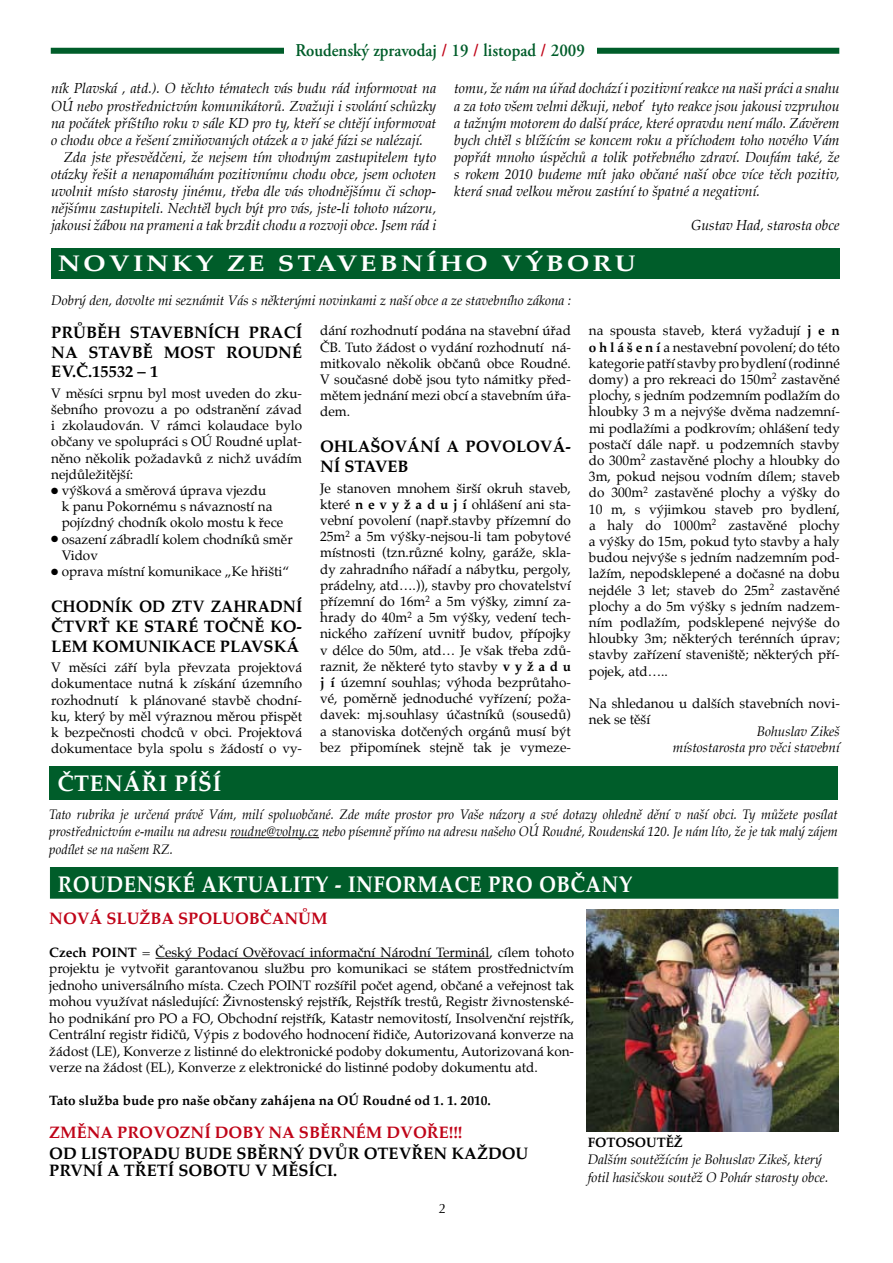
<style>
.page{position:relative;width:893px;height:1263px;background:#fff}
.page>*{position:absolute;margin:0;border:0;box-sizing:border-box;transform-origin:0 0}
.t1{font:700 22.5px "Palatino CE";letter-spacing:.02em;color:#fff;scale:.9 1}
.t2{font:700 22.5px "Palatino CE";letter-spacing:.11em;color:#fff;scale:1.2 1}
.t3{font:700 22.5px "Palatino CE";letter-spacing:.02em;color:#fff}
.t4{font:600 18px "Adobe Garamond Pro";color:#005d2a;scale:.93 1}
.t5{font:700 16.5px/19.8px "Palatino CE";color:#000}
.t6{font:700 16.5px/19.8px "Palatino CE";color:#000;text-align:justify;scale:.95 1}
.t7{font:700 16.5px "Palatino CE";color:#c00418}
.t8{font:italic 14.25px/17.1px "Palatino CE";color:#000;text-align:justify}
.t9{font:13.5px/16.2px "Palatino CE";color:#000;text-align:justify}
.t10{font:italic 13.5px/17.2px "Palatino CE";color:#000;text-align:justify;scale:.95 1}
.t11{font:italic 13.5px/16.2px "Palatino CE";color:#000;text-align:right}
.t12{font:700 13.5px "Palatino CE";color:#000}
.t13{font:13.5px "Optima";color:#000}
.s1{color:#c00418}
.s2{font-weight:700}
</style>
<div class="page">
<div style="left:51px;top:48px;width:788px;height:6px;background:#005d2a"></div>
<div style="left:284px;top:41px;width:312px;height:24px;background:#fff"></div>
<div style="left:51px;top:248px;width:789px;height:30px;background:#005d2a"></div>
<div style="left:50px;top:867px;width:788px;height:31px;background:#005d2a"></div>
<hr style="left:156px;top:958px;width:333px;height:1px;background:#000">
<div style="left:49px;top:766px;width:789px;height:34px;background:#005d2a"></div>
<hr style="left:230px;top:837px;width:89px;height:1px;background:#000">
<img style="left:587px;top:910px;width:252px;height:222px">
<h2 class="t4" style="left:295px;top:40px;width:313px">Roudenský zpravodaj <span class="s1">/</span> 19 <span class="s1">/</span> listopad <span class="s1">/</span> 2009</h2>
<p class="t8" style="left:51px;top:82px;width:387px">ník Plavská , atd.). O těchto tématech vás budu rád informovat na</p>
<p class="t8" style="left:51px;top:99px;width:387px">OÚ nebo prostřednictvím komunikátorů. Zvažuji i svolání schůzky</p>
<p class="t8" style="left:51px;top:116px;width:387px">na počátek příštího roku v sále KD pro ty, kteří se chtějí informovat</p>
<p class="t8" style="left:51px;top:133px;width:374px">o chodu obce a řešení zmiňovaných otázek a v jaké fázi se nalézají.</p>
<p class="t8" style="left:64px;top:150px;width:374px">Zda jste přesvědčeni, že nejsem tím vhodným zastupitelem tyto</p>
<p class="t8" style="left:51px;top:167px;width:387px">otázky řešit a nenapomáhám pozitivnímu chodu obce, jsem ochoten</p>
<p class="t8" style="left:51px;top:184px;width:387px">uvolnit místo starosty jinému, třeba dle vás vhodnějšímu či schop-</p>
<p class="t8" style="left:51px;top:201px;width:387px">nějšímu zastupiteli. Nechtěl bych být pro vás, jste-li tohoto názoru,</p>
<p class="t8" style="left:51px;top:218px;width:387px">jakousi žábou na prameni a tak brzdit chodu a rozvoji obce. Jsem rád i</p>
<p class="t8" style="left:454px;top:82px;width:387px">tomu, že nám na úřad dochází i pozitivní reakce na naši práci a snahu a za toto všem velmi děkuji, neboť tyto reakce jsou jakousi vzpruhou a tažným motorem do další práce, které opravdu není málo. Závěrem bych chtěl s blížícím se koncem roku a příchodem toho nového Vám popřát mnoho úspěchů a tolik potřebného zdraví. Doufám také, že s rokem 2010 budeme mít jako občané naší obce více těch pozitiv, která snad velkou měrou zastíní to špatné a negativní.</p>
<p class="t8" style="left:691px;top:218px;width:150px">Gustav Had, starosta obce</p>
<h1 class="t2" style="left:58px;top:249px;width:483px">NOVINKY ZE STAVEBNÍHO VÝBORU</h1>
<p class="t11" style="left:51px;top:294px;width:521px">Dobrý den, dovolte mi seznámit Vás s některými novinkami z naší obce a ze stavebního zákona :</p>
<p class="t5" style="left:51px;top:324px;width:252px;text-align:justify">PRŮBĚH STAVEBNÍCH PRACÍ NA STAVBĚ MOST ROUDNÉ EV.Č.15532 – 1</p>
<p class="t9" style="left:51px;top:386px;width:252px">V měsíci srpnu byl most uveden do zku&shy;šebního provozu a po odstranění závad i zkolaudován. V rámci kolaudace bylo občany ve spolupráci s OÚ Roudné uplat&shy;něno několik požadavků z nichž uvádím nejdůležitější:</p>
<p class="t9" style="left:62px;top:483px;width:223px;text-align:left;text-indent:-11px">● výšková a směrová úprava vjezdu<br>k panu Pokornému s návazností na pojízdný chodník okolo mostu k řece</p>
<p class="t9" style="left:62px;top:532px;width:232px;text-indent:-11px">● osazení zábradlí kolem chodníků směr<br>Vidov</p>
<p class="t9" style="left:51px;top:564px;width:239px">● oprava místní komunikace „Ke hřišti“</p>
<p class="t6" style="left:51px;top:598px;width:139px">CHODNÍK OD ZTV</p>
<p class="t9" style="left:320px;top:324px;width:252px">dání rozhodnutí podána na stavební úřad ČB. Tuto žádost o vydání rozhodnutí ná&shy;mitkovalo několik občanů obce Roudné.<br>V současné době jsou tyto námitky před&shy;mětem jednání mezi obcí a stavebním úřa&shy;dem.</p>
<p class="t5" style="left:320px;top:438px;width:252px">OHLAŠOVÁNÍ A POVOLOVÁ-<br>NÍ STAVEB</p>
<p class="t9" style="left:320px;top:481px;width:252px">Je stanoven mnohem širší okruh staveb, které <span class="s2">N E V Y Ž A D U J Í</span> ohlášení ani sta&shy;vební povolení (např.stavby přízemní do 25m<sup>2</sup> a 5m výšky-nejsou-li tam pobytové místnosti (tzn.různé kolny, garáže, skla&shy;dy zahradního nářadí a nábytku, pergoly, prádelny, atd….)), stavby pro chovatelství přízemní do 16m<sup>2</sup> a 5m výšky, zimní za&shy;hrady do 40m<sup>2</sup> a 5m výšky, vedení tech&shy;nického zařízení uvnitř budov, přípojky v délce do 50m, atd… Je však třeba zdů&shy;raznit, že některé tyto stavby <span class="s2">V Y Ž A D U J Í</span> územní souhlas; výhoda bezprůtaho&shy;vé, poměrně jednoduché vyřízení; poža&shy;davek: mj.souhlasy účastníků (sousedů) a stanoviska dotčených orgánů musí být bez připomínek stejně tak je vymeze-</p>
<p class="t9" style="left:589px;top:324px;width:252px">na spousta staveb, která vyžadují <span class="s2">J E N O H L Á Š E N Í</span> a nestavební povolení; do této kategoriepatří stavbypro bydlení(rodinné domy) a pro rekreaci do 150m<sup>2</sup> zastavěné plochy, s jedním podzemním podlažím do hloubky 3 m a nejvýše dvěma nadzemní&shy;mi podlažími a podkrovím; ohlášení tedy postačí dále např. u podzemních stavby do 300m<sup>2</sup> zastavěné plochy a hloubky do 3m, pokud nejsou vodním dílem; staveb do 300m<sup>2</sup> zastavěné plochy a výšky do 10 m, s výjimkou staveb pro bydlení, a haly do 1000m<sup>2</sup> zastavěné plochy a výšky do 15m, pokud tyto stavby a haly budou nejvýše s jedním nadzemním pod&shy;lažím, nepodsklepené a dočasné na dobu nejdéle 3 let; staveb do 25m<sup>2</sup> zastavěné plochy a do 5m výšky s jedním nadzem&shy;ním podlažím, podsklepené nejvýše do hloubky 3m; některých terénních úprav; stavby zařízení staveniště; některých pří&shy;pojek, atd…..</p>
<p class="t9" style="left:589px;top:696px;width:252px">Na shledanou u dalších stavebních novi&shy;nek se těší</p>
<p class="t11" style="left:673px;top:725px;width:168px">Bohuslav Zikeš<br>místostarosta pro věci stavební</p>
<p class="t6" style="left:51px;top:598px;width:266px;text-indent:159px">ZAHRADNÍ ČTVRŤ KE STARÉ TOČNĚ KO-LEM KOMUNIKACE PLAVSKÁ</p>
<p class="t9" style="left:51px;top:660px;width:252px">V měsíci září byla převzata projektová dokumentace nutná k získání územního rozhodnutí k plánované stavbě chodní&shy;ku, který by měl výraznou měrou přispět k bezpečnosti chodců v obci. Projektová dokumentace byla spolu s žádostí o vy-</p>
<h1 class="t3" style="left:58px;top:769px;width:165px">ČTENÁŘI PÍŠÍ</h1>
<p class="t10" style="left:49px;top:807px;width:832px">Tato rubrika je určená právě Vám, milí spoluobčané. Zde máte prostor pro Vaše názory a své dotazy ohledně dění v naší obci. Ty můžete posílat prostřednictvím e-mailu na adresu roudne@volny.cz nebo písemně přímo na adresu našeho OÚ Roudné, Roudenská 120. Je nám líto, že je tak malý zájem podílet se na našem RZ.</p>
<h1 class="t1" style="left:58px;top:870px;width:640px">ROUDENSKÉ AKTUALITY - INFORMACE PRO OBČANY</h1>
<p class="t7" style="left:49px;top:908px;width:280px">NOVÁ SLUŽBA SPOLUOBČANŮM</p>
<p class="t12" style="left:49px;top:944px;width:61px">CZECH POINT</p>
<p class="t9" style="left:49px;top:945px;width:526px;text-indent:93px">= Český Podací Ověřovací informační Národní Terminál, cílem tohoto projektu je vytvořit garantovanou službu pro komunikaci se státem prostřednictvím jednoho universálního místa. Czech POINT rozšířil počet agend, občané a veřejnost tak mohou využívat následující: Živnostenský rejstřík, Rejstřík trestů, Registr živnostenské&shy;ho podnikání pro PO a FO, Obchodní rejstřík, Katastr nemovitostí, Insolvenční rejstřík, Centrální registr řidičů, Výpis z bodového hodnocení řidiče, Autorizovaná konverze na žádost (LE), Konverze z listinné do elektronické podoby dokumentu, Autorizovaná kon&shy;verze na žádost (EL), Konverze z elektronické do listinné podoby dokumentu atd.</p>
<p class="t12" style="left:49px;top:1092px;width:443px">TATO SLUŽBA BUDE PRO NAŠE OBČANY ZAHÁJENA NA OÚ ROUDNÉ OD 1. 1. 2010.</p>
<p class="t7" style="left:49px;top:1122px;width:415px">ZMĚNA PROVOZNÍ DOBY NA SBĚRNÉM DVOŘE!!!</p>
<p class="t5" style="left:49px;top:1147px;width:481px;line-height:16.5px">OD LISTOPADU BUDE SBĚRNÝ DVŮR OTEVŘEN KAŽDOU<br>PRVNÍ A TŘETÍ SOBOTU V MĚSÍCI.</p>
<p class="t12" style="left:588px;top:1134px;width:97px">FOTOSOUTĚŽ</p>
<p class="t11" style="left:588px;top:1153px;width:242px;line-height:17.2px;text-align:left">Dalším soutěžícím je Bohuslav Zikeš, který fotil hasičskou soutěž O Pohár starosty obce.</p>
<p class="t13" style="left:439px;top:1200px;width:9px">2</p>
</div>
